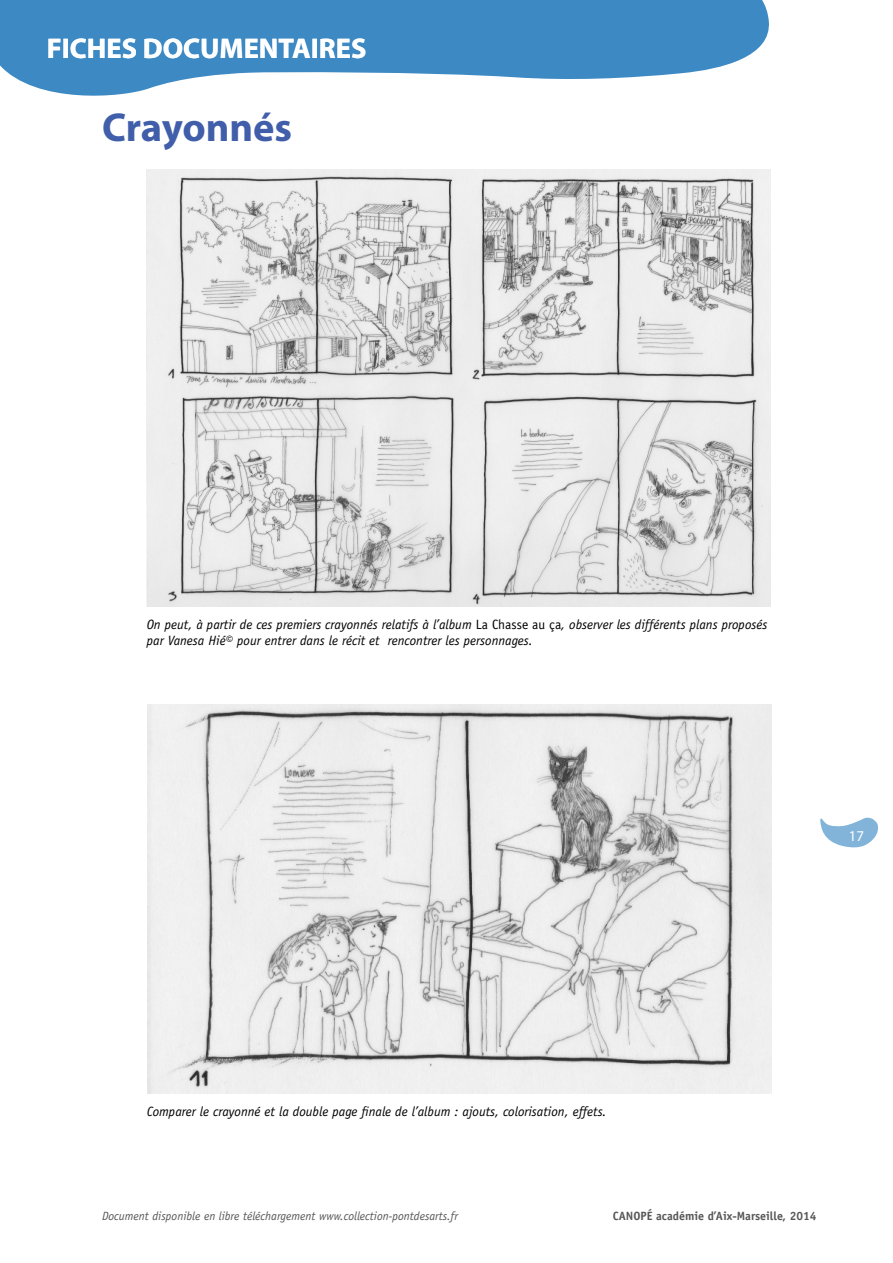
<style>
.page{position:relative;width:893px;height:1263px;background:#fff}
.page>*{position:absolute;margin:0;border:0;box-sizing:border-box;transform-origin:0 0}
.t1{font:700 40.5px "Myriad Pro";color:#405ea9}
.t2{font:700 28.5px "Myriad Pro";color:#fff}
.t3{font:15px "Myriad Pro";color:#fff}
.t4{font:italic 13.5px/16.2px "Officina Sans Std";color:#000}
.t5{font:italic 12px "Officina Sans Std";color:#575756}
.t6{font:700 12px "Officina Sans Std";color:#575756}
.s1{font-style:normal}
</style>
<div class="page">
<svg style="left:820px;top:817px;width:59px;height:31px"></svg>
<svg style="left:0;top:0;width:769px;height:96px;fill:#3c89c4"></svg>
<img style="left:147px;top:169px;width:624px;height:438px">
<img style="left:147px;top:705px;width:624px;height:388px">
<h2 class="t2" style="left:47px;top:30px;width:321px">FICHES DOCUMENTAIRES</h2>
<h1 class="t1" style="left:102px;top:101px;width:192px">Crayonnés</h1>
<p class="t4" style="left:147px;top:616px;width:622px">On peut, à partir de ces premiers crayonnés relatifs à l’album <span class="s1">La Chasse au ça</span>, observer les différents plans proposés par Vanesa Hié© pour entrer dans le récit et rencontrer les personnages.</p>
<p class="t3" style="left:849px;top:827px;width:17px">17</p>
<p class="t4" style="left:147px;top:1104px;width:461px">Comparer le crayonné et la double page finale de l’album : ajouts, colorisation, effets.</p>
<p class="t5" style="left:102px;top:1208px;width:357px">Document disponible en libre téléchargement www.collection-pontdesarts.fr</p>
<p class="t6" style="left:613px;top:1208px;width:205px">CANOPÉ académie d’Aix-Marseille, 2014</p>
</div>
